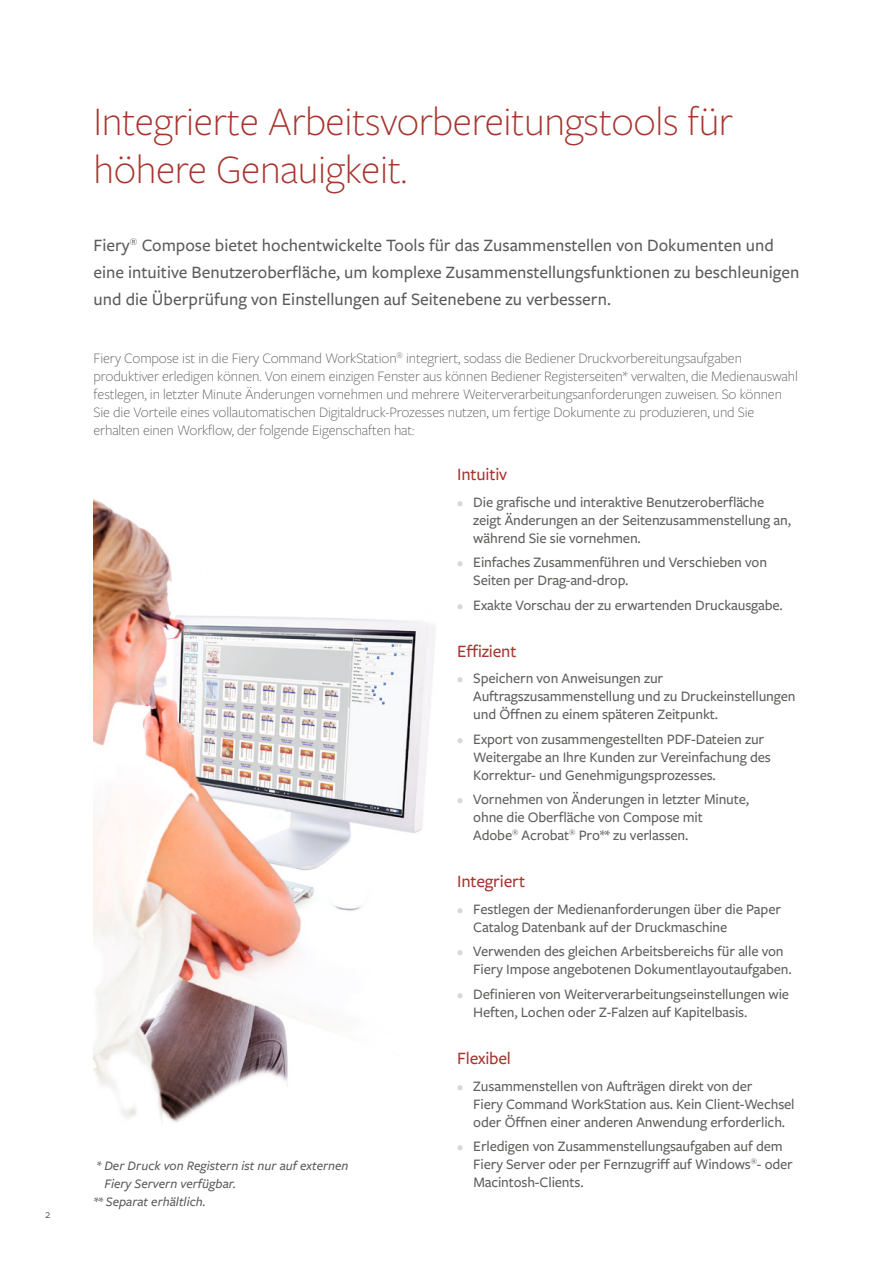
<style>
.page{position:relative;width:893px;height:1263px;background:#fff}
.page>*{position:absolute;margin:0;border:0;box-sizing:border-box;transform-origin:0 0}
.t1{font:300 42px/48px "Freight Sans Pro";letter-spacing:-.01em;color:#a73530}
.t2{font:500 18px/27px "Freight Sans Pro";color:#5b5b5b}
.t3{font:500 18px "Freight Sans Pro";letter-spacing:-.01em;color:#a73530}
.t4{font:500 15px/18px "Freight Sans Pro";letter-spacing:-.01em;color:#5f5f5d}
.t5{font:300 15px/18px "Freight Sans Pro";letter-spacing:-.01em;color:#5f5f5d}
.t6{font:italic 500 13.5px "Freight Sans Pro";color:#5b5b5b}
.t7{font:12px "Freight Sans Pro";color:#5b5b5b}
.s1{font-weight:400;font-size:13.5px;color:#d9d8d7}
</style>
<div class="page">
<img style="left:94px;top:499px;width:342px;height:624px">
<p class="t7" style="left:45px;top:1206px;width:7px">2</p>
<h1 class="t1" style="left:94px;top:96px;width:641px">Integrierte Arbeitsvorbereitungstools für höhere Genauigkeit.</h1>
<p class="t2" style="left:94px;top:231px;width:707px">Fiery<sup>®</sup> Compose bietet hochentwickelte Tools für das Zusammenstellen von Dokumenten und eine intuitive Benutzeroberfläche, um komplexe Zusammenstellungsfunktionen zu beschleunigen und die Überprüfung von Einstellungen auf Seitenebene zu verbessern.</p>
<p class="t5" style="left:94px;top:349px;width:706px">Fiery Compose ist in die Fiery Command WorkStation<sup>®</sup> integriert, sodass die Bediener Druckvorbereitungsaufgaben produktiver erledigen können. Von einem einzigen Fenster aus können Bediener Registerseiten* verwalten, die Medienauswahl festlegen, in letzter Minute Änderungen vornehmen und mehrere Weiterverarbeitungsanforderungen zuweisen. So können Sie die Vorteile eines vollautomatischen Digitaldruck-Prozesses nutzen, um fertige Dokumente zu produzieren, und Sie erhalten einen Workflow, der folgende Eigenschaften hat:</p>
<p class="t6" style="left:97px;top:1157px;width:253px">* Der Druck von Registern ist nur auf externen</p>
<p class="t6" style="left:104px;top:1175px;width:133px">Fiery Servern verfügbar.</p>
<p class="t6" style="left:94px;top:1193px;width:114px">** Separat erhältlich.</p>
<p class="t3" style="left:457px;top:462px;width:52px">Intuitiv</p>
<p class="t4" style="left:473px;top:492px;width:319px;text-indent:-16px"><span class="s1">•</span> Die grafische und interaktive Benutzeroberfläche zeigt Änderungen an der Seitenzusammenstellung an, während Sie sie vornehmen.</p>
<p class="t4" style="left:473px;top:553px;width:295px;text-indent:-16px"><span class="s1">•</span> Einfaches Zusammenführen und Verschieben von<br>Seiten per Drag-and-drop.</p>
<p class="t4" style="left:457px;top:595px;width:327px"><span class="s1">•</span> Exakte Vorschau der zu erwartenden Druckausgabe.</p>
<p class="t3" style="left:457px;top:639px;width:61px">Effizient</p>
<p class="t4" style="left:473px;top:669px;width:324px;text-indent:-16px"><span class="s1">•</span> Speichern von Anweisungen zur<br>Auftragszusammenstellung und zu Druckeinstellungen und Öffnen zu einem späteren Zeitpunkt.</p>
<p class="t4" style="left:473px;top:729px;width:299px;text-indent:-16px"><span class="s1">•</span> Export von zusammengestellten PDF-Dateien zur<br>Weitergabe an Ihre Kunden zur Vereinfachung des<br>Korrektur- und Genehmigungsprozesses.</p>
<p class="t4" style="left:473px;top:790px;width:277px;text-indent:-16px"><span class="s1">•</span> Vornehmen von Änderungen in letzter Minute, ohne die Oberfläche von Compose mit<br>Adobe<sup>®</sup> Acrobat<sup>®</sup> Pro** zu verlassen.</p>
<p class="t3" style="left:457px;top:869px;width:70px">Integriert</p>
<p class="t4" style="left:473px;top:899px;width:309px;text-indent:-16px"><span class="s1">•</span> Festlegen der Medienanforderungen über die Paper<br>Catalog Datenbank auf der Druckmaschine</p>
<p class="t4" style="left:473px;top:942px;width:320px;text-indent:-16px"><span class="s1">•</span> Verwenden des gleichen Arbeitsbereichs für alle von<br>Fiery Impose angebotenen Dokumentlayoutaufgaben.</p>
<p class="t4" style="left:473px;top:984px;width:317px;text-indent:-16px"><span class="s1">•</span> Definieren von Weiterverarbeitungseinstellungen wie<br>Heften, Lochen oder Z-Falzen auf Kapitelbasis.</p>
<p class="t3" style="left:457px;top:1046px;width:55px">Flexibel</p>
<p class="t4" style="left:473px;top:1076px;width:323px;text-indent:-16px"><span class="s1">•</span> Zusammenstellen von Aufträgen direkt von der<br>Fiery Command WorkStation aus. Kein Client-Wechsel oder Öffnen einer anderen Anwendung erforderlich.</p>
<p class="t4" style="left:473px;top:1136px;width:321px;text-indent:-16px"><span class="s1">•</span> Erledigen von Zusammenstellungsaufgaben auf dem<br>Fiery Server oder per Fernzugriff auf Windows<sup>®</sup>- oder<br>Macintosh-Clients.</p>
</div>
